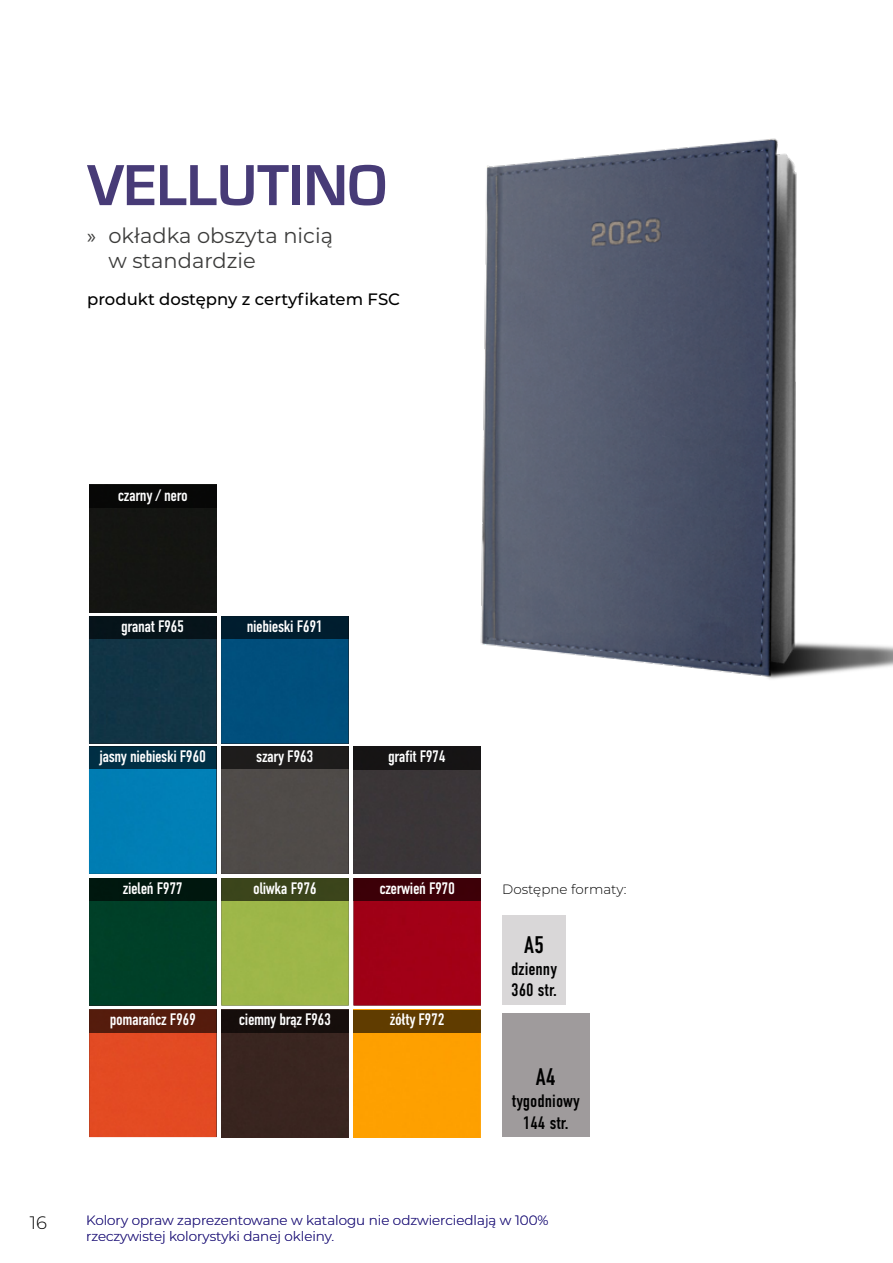
<style>
.page{position:relative;width:893px;height:1263px;background:#fff}
.page>*{position:absolute;margin:0;border:0;box-sizing:border-box;transform-origin:0 0}
.t1{font:700 60px "Eurostile";color:#473b77}
.t2{font:24px "DIN Condensed";color:#000}
.t3{font:21px/25.2px "Montserrat";color:#3c3c3b}
.t4{font:18px/21.6px "DIN Condensed";color:#000}
.t5{font:300 18px "Montserrat";color:#000}
.t6{font:16.65px "DIN Condensed";letter-spacing:-.025em;color:#fff}
.t7{font:500 16.5px "Montserrat";color:#000}
.t8{font:300 13.5px/16.2px "Montserrat";color:#312783}
.t9{font:300 13.5px "Montserrat";color:#000}
.s1{font-family:"Myriad Pro"}
</style>
<div class="page">
<div style="left:89px;top:901px;width:128px;height:104px;background:#004028"></div>
<div style="left:89px;top:1032px;width:128px;height:105px;background:#e34a22"></div>
<div style="left:221px;top:901px;width:128px;height:104px;background:#9db749"></div>
<div style="left:221px;top:1032px;width:128px;height:105px;background:#392520"></div>
<div style="left:354px;top:901px;width:127px;height:104px;background:#a20016"></div>
<div style="left:354px;top:1032px;width:127px;height:105px;background:#fea000"></div>
<div style="left:89px;top:878px;width:128px;height:23px;background:#00170e"></div>
<div style="left:89px;top:1010px;width:128px;height:22px;background:#551c0d"></div>
<div style="left:221px;top:878px;width:128px;height:23px;background:#3b441b"></div>
<div style="left:221px;top:1010px;width:128px;height:22px;background:#150e0c"></div>
<div style="left:354px;top:878px;width:127px;height:23px;background:#3d0008"></div>
<div style="left:354px;top:1010px;width:127px;height:22px;background:#603c00"></div>
<div style="left:353px;top:770px;width:128px;height:104px;background:#3a3537"></div>
<div style="left:353px;top:746px;width:128px;height:24px;background:#161414"></div>
<div style="left:89px;top:639px;width:127px;height:104px;background:#123445"></div>
<div style="left:221px;top:639px;width:128px;height:104px;background:#004f7d"></div>
<div style="left:89px;top:616px;width:127px;height:23px;background:#06141a"></div>
<div style="left:221px;top:616px;width:128px;height:23px;background:#001d2f"></div>
<div style="left:89px;top:507px;width:128px;height:105px;background:#141512"></div>
<div style="left:89px;top:485px;width:128px;height:22px;background:#070707"></div>
<div style="left:89px;top:769px;width:127px;height:105px;background:#007fb6"></div>
<div style="left:221px;top:769px;width:128px;height:105px;background:#4f4b48"></div>
<div style="left:89px;top:746px;width:127px;height:23px;background:#002f45"></div>
<div style="left:221px;top:746px;width:128px;height:23px;background:#1e1c1b"></div>
<img style="left:480px;top:138px;width:413px;height:541px">
<div style="left:502px;top:915px;width:64px;height:90px;background:#d9d7d8"></div>
<div style="left:502px;top:1014px;width:87px;height:123px;background:#9f9b9c"></div>
<h1 class="t1" style="left:87px;top:153px;width:301px">VELLUTINO</h1>
<p class="t3" style="left:108px;top:222px;width:226px;text-indent:-21px"><span class="s1">»</span> okładka obszyta nicią w standardzie</p>
<p class="t7" style="left:87px;top:288px;width:315px">produkt dostępny z certyfikatem FSC</p>
<p class="t6" style="left:118px;top:485px;width:71px">czarny / nero</p>
<p class="t6" style="left:121px;top:617px;width:64px">granat F965</p>
<p class="t6" style="left:247px;top:617px;width:77px">niebieski F691</p>
<p class="t6" style="left:99px;top:747px;width:108px">jasny niebieski F960</p>
<p class="t6" style="left:256px;top:747px;width:59px">szary F963</p>
<p class="t6" style="left:388px;top:747px;width:59px">grafit F974</p>
<p class="t6" style="left:253px;top:879px;width:65px">oliwka F976</p>
<p class="t6" style="left:123px;top:879px;width:61px">zieleń F977</p>
<p class="t9" style="left:502px;top:880px;width:126px">Dostępne formaty:</p>
<p class="t6" style="left:379px;top:879px;width:77px">czerwień F970</p>
<p class="t6" style="left:110px;top:1010px;width:88px">pomarańcz F969</p>
<p class="t6" style="left:239px;top:1010px;width:94px">ciemny brąz F963</p>
<p class="t6" style="left:390px;top:1010px;width:56px">żółty F972</p>
<h2 class="t2" style="left:524px;top:931px;width:21px">A5</h2>
<p class="t4" style="left:511px;top:958px;width:47px">dzienny<br>360 str.</p>
<h2 class="t2" style="left:536px;top:1064px;width:21px">A4</h2>
<p class="t4" style="left:512px;top:1090px;width:69px;text-align:center">tygodniowy<br>144 str.</p>
<p class="t5" style="left:30px;top:1211px;width:19px">16</p>
<p class="t8" style="left:86px;top:1212px;width:464px">Kolory opraw zaprezentowane w katalogu nie odzwierciedlają w 100% rzeczywistej kolorystyki danej okleiny.</p>
</div>
